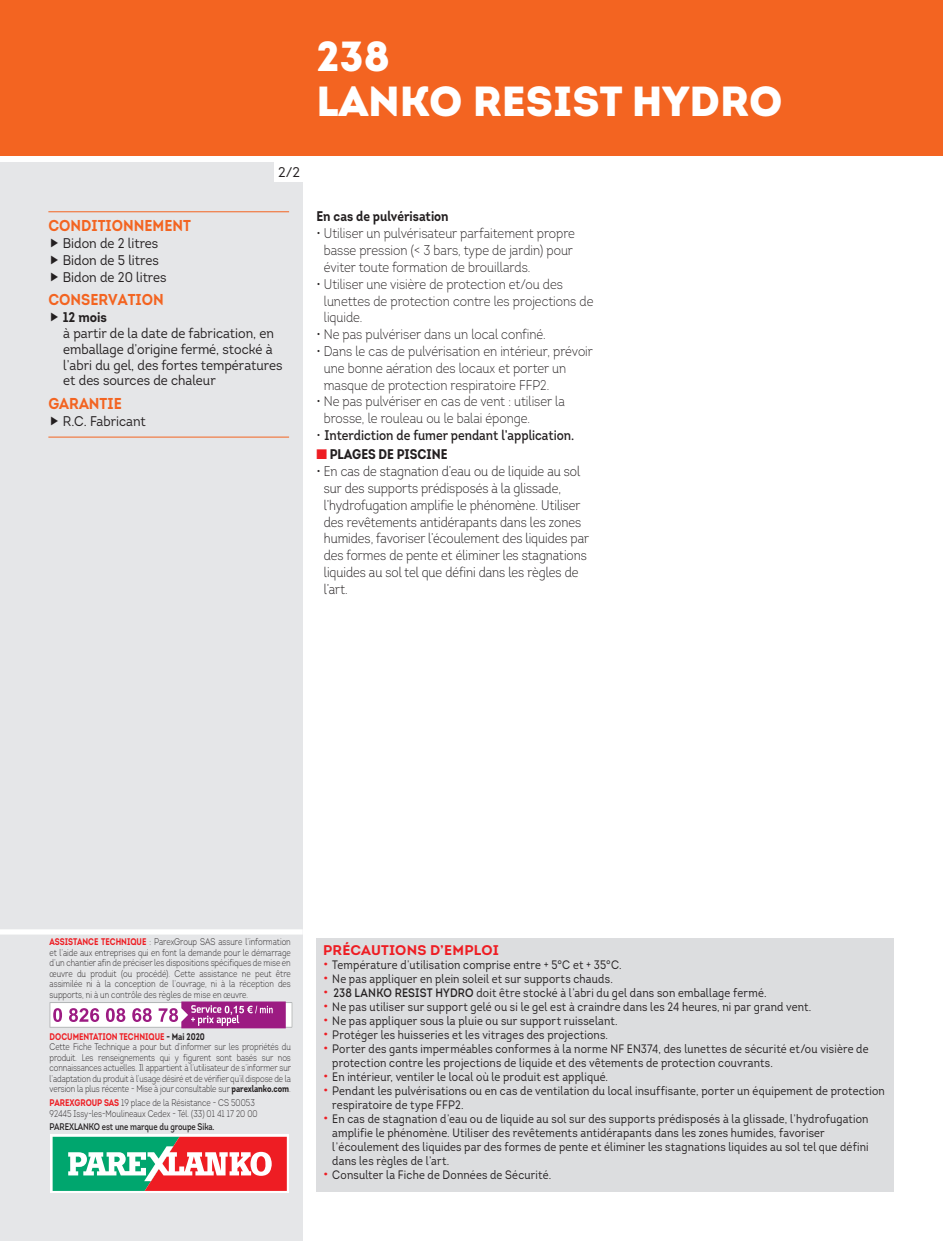
<style>
.page{position:relative;width:943px;height:1241px;background:#fff}
.page>*{position:absolute;margin:0;border:0;box-sizing:border-box;transform-origin:0 0}
.t1{font:900 42px/45.5px "Intro";color:#fff}
.t2{font:700 15.75px "Intro";color:#f36421;scale:.9 1}
.t3{font:300 14px/16.8px "Intro";color:#231f20;scale:.86 1}
.t4{font:300 14px/16.8px "Intro Cond";color:#231f20}
.t5{font:14px/15.8px "Intro";color:#231f20;scale:.9 1}
.t6{font:600 14px "Intro";color:#231f20;scale:.86 1}
.t7{font:700 14px "Intro";color:#231f20;scale:.86 1}
.t8{font:700 14px "Intro";letter-spacing:.015em;color:#ee1d23}
.t9{font:700 14px "Intro Cond";color:#231f20}
.t10{font:14px "Intro";color:#231f20}
.t11{font:12.25px/14px "Intro";letter-spacing:.015em;color:#231f20;scale:.86 1}
.t12{font:300 9.62px/10.5px "Intro";letter-spacing:-.01em;color:#231f20;scale:.8 1}
.t13{font:600 9.62px "Intro";letter-spacing:-.01em;color:#231f20;scale:.8 1}
.s1{font-weight:700}
.s2{font-weight:300}
.s3{color:#ee1d23}
.s4{font-weight:700;color:#ee1d23}
.s5{font-size:14px;color:#ee1d23}
.s6{font-weight:600}
</style>
<div class="page">
<div style="left:0;top:163px;width:303px;height:1077px;background:#e5e6e8"></div>
<div style="left:0;top:0;width:943px;height:156px;background:#f36421"></div>
<div style="left:0;top:929px;width:303px;height:5px;background:#fff"></div>
<svg style="left:50px;top:1134px;width:239px;height:58px"></svg>
<svg style="left:53px;top:1136px;width:234px;height:54px;background:#a08776"></svg>
<div style="left:275px;top:162px;width:29px;height:20px;background:#fff"></div>
<svg style="left:50px;top:1001px;width:242px;height:27px;background:#cc8fc0"></svg>
<hr style="left:48px;top:211px;width:241px;height:1px;background:#f36421">
<hr style="left:48px;top:436px;width:241px;height:1px;background:#f36421">
<div style="left:316px;top:938px;width:577px;height:253px;background:#dcdddf"></div>
<p class="t1" style="left:316px;top:32px;width:467px">238<br>LANKO RESIST HYDRO</p>
<p class="t10" style="left:278px;top:164px;width:23px">2/2</p>
<p class="t2" style="left:48px;top:215px;width:160px">CONDITIONNEMENT</p>
<p class="t5" style="left:63px;top:234px;width:117px;line-height:16.8px">Bidon de 2 litres<br>Bidon de 5 litres<br>Bidon de 20 litres</p>
<p class="t2" style="left:48px;top:290px;width:130px">CONSERVATION</p>
<p class="t5" style="left:63px;top:309px;width:245px"><span class="s1">12 mois<br></span>à partir de la date de fabrication, en emballage d’origine fermé, stocké à l’abri du gel, des fortes températures et des sources de chaleur</p>
<p class="t2" style="left:48px;top:393px;width:83px">GARANTIE</p>
<p class="t5" style="left:63px;top:413px;width:94px">R.C. Fabricant</p>
<p class="t7" style="left:316px;top:207px;width:155px">En cas de pulvérisation</p>
<p class="t3" style="left:324px;top:225px;width:293px;text-indent:-7px">• Utiliser un pulvérisateur parfaitement propre basse pression (&lt; 3 bars, type de jardin) pour éviter toute formation de brouillards.</p>
<p class="t3" style="left:324px;top:275px;width:315px;text-indent:-7px">• Utiliser une visière de protection et/ou des lunettes de protection contre les projections de liquide.</p>
<p class="t3" style="left:316px;top:326px;width:268px">• Ne pas pulvériser dans un local confiné.</p>
<p class="t3" style="left:324px;top:342px;width:314px;text-indent:-7px">• Dans le cas de pulvérisation en intérieur, prévoir une bonne aération des locaux et porter un masque de protection respiratoire FFP2.</p>
<p class="t3" style="left:324px;top:393px;width:282px;text-indent:-7px">• Ne pas pulvériser en cas de vent : utiliser la brosse, le rouleau ou le balai éponge.</p>
<p class="t6" style="left:316px;top:426px;width:301px"><span class="s2">•</span> Interdiction de fumer pendant l’application.</p>
<p class="t9" style="left:316px;top:445px;width:133px"><span class="s3">■</span> PLAGES DE PISCINE</p>
<p class="t4" style="left:324px;top:462px;width:267px;text-indent:-7px">• En cas de stagnation d’eau ou de liquide au sol sur des supports prédisposés à la glissade, l’hydrofugation amplifie le phénomène. Utiliser des revêtements antidérapants dans les zones humides, favoriser l’écoulement des liquides par des formes de pente et éliminer les stagnations liquides au sol tel que défini dans les règles de l’art.</p>
<p class="t12" style="left:50px;top:936px;width:303px;text-align:justify"><span class="s4">ASSISTANCE TECHNIQUE</span> : ParexGroup SAS assure l’information et l’aide aux entreprises qui en font la demande pour le démarrage d’un chantier afin de préciser les dispositions spécifiques de mise en œuvre du produit (ou procédé). Cette assistance ne peut être assimilée ni à la conception de l’ouvrage, ni à la réception des supports, ni à un contrôle des règles de mise en œuvre.</p>
<p class="t12" style="left:50px;top:1031px;width:303px"><span class="s4">DOCUMENTATION TECHNIQUE</span> <span class="s1">- Mai 2020<br></span>Cette Fiche Technique a pour but d’informer sur les propriétés du produit. Les renseignements qui y figurent sont basés sur nos connaissances actuelles. Il appartient à l’utilisateur de s’informer sur l’adaptation du produit à l’usage désiré et de vérifier qu’il dispose de la version la plus récente - Mise à jour consultable sur <span class="s1">parexlanko.com</span>.</p>
<p class="t12" style="left:50px;top:1097px;width:261px"><span class="s4">PAREXGROUP SAS</span> 19 place de la Résistance - CS 50053<br>92445 Issy-les-Moulineaux Cedex - Tél. (33) 01 41 17 20 00</p>
<p class="t13" style="left:50px;top:1120px;width:208px">PAREXLANKO est une marque du groupe Sika.</p>
<p class="t8" style="left:323px;top:941px;width:177px">PRÉCAUTIONS D’EMPLOI</p>
<p class="t11" style="left:323px;top:957px;width:348px"><span class="s5">•</span> Température d’utilisation comprise entre + 5°C et + 35°C.</p>
<p class="t11" style="left:323px;top:971px;width:338px"><span class="s5">•</span> Ne pas appliquer en plein soleil et sur supports chauds.</p>
<p class="t11" style="left:323px;top:985px;width:517px"><span class="s5">•</span> <span class="s6">238 LANKO RESIST HYDRO</span> doit être stocké à l’abri du gel dans son emballage fermé.</p>
<p class="t11" style="left:323px;top:999px;width:569px"><span class="s5">•</span> Ne pas utiliser sur support gelé ou si le gel est à craindre dans les 24 heures, ni par grand vent.</p>
<p class="t11" style="left:323px;top:1013px;width:344px"><span class="s5">•</span> Ne pas appliquer sous la pluie ou sur support ruisselant.</p>
<p class="t11" style="left:323px;top:1027px;width:333px"><span class="s5">•</span> Protéger les huisseries et les vitrages des projections.</p>
<p class="t11" style="left:332px;top:1041px;width:625px;text-indent:-9px"><span class="s5">•</span> Porter des gants imperméables conformes à la norme NF EN374, des lunettes de sécurité et/ou visière de protection contre les projections de liquide et des vêtements de protection couvrants.</p>
<p class="t11" style="left:323px;top:1069px;width:333px"><span class="s5">•</span> En intérieur, ventiler le local où le produit est appliqué.</p>
<p class="t11" style="left:332px;top:1083px;width:644px;text-indent:-9px"><span class="s5">•</span> Pendant les pulvérisations ou en cas de ventilation du local insuffisante, porter un équipement de protection respiratoire de type FFP2.</p>
<p class="t11" style="left:332px;top:1111px;width:625px;text-indent:-9px"><span class="s5">•</span> En cas de stagnation d’eau ou de liquide au sol sur des supports prédisposés à la glissade, l’hydrofugation amplifie le phénomène. Utiliser des revêtements antidérapants dans les zones humides, favoriser l’écoulement des liquides par des formes de pente et éliminer les stagnations liquides au sol tel que défini dans les règles de l’art.</p>
<p class="t11" style="left:323px;top:1167px;width:267px"><span class="s5">•</span> Consulter la Fiche de Données de Sécurité.</p>
</div>
